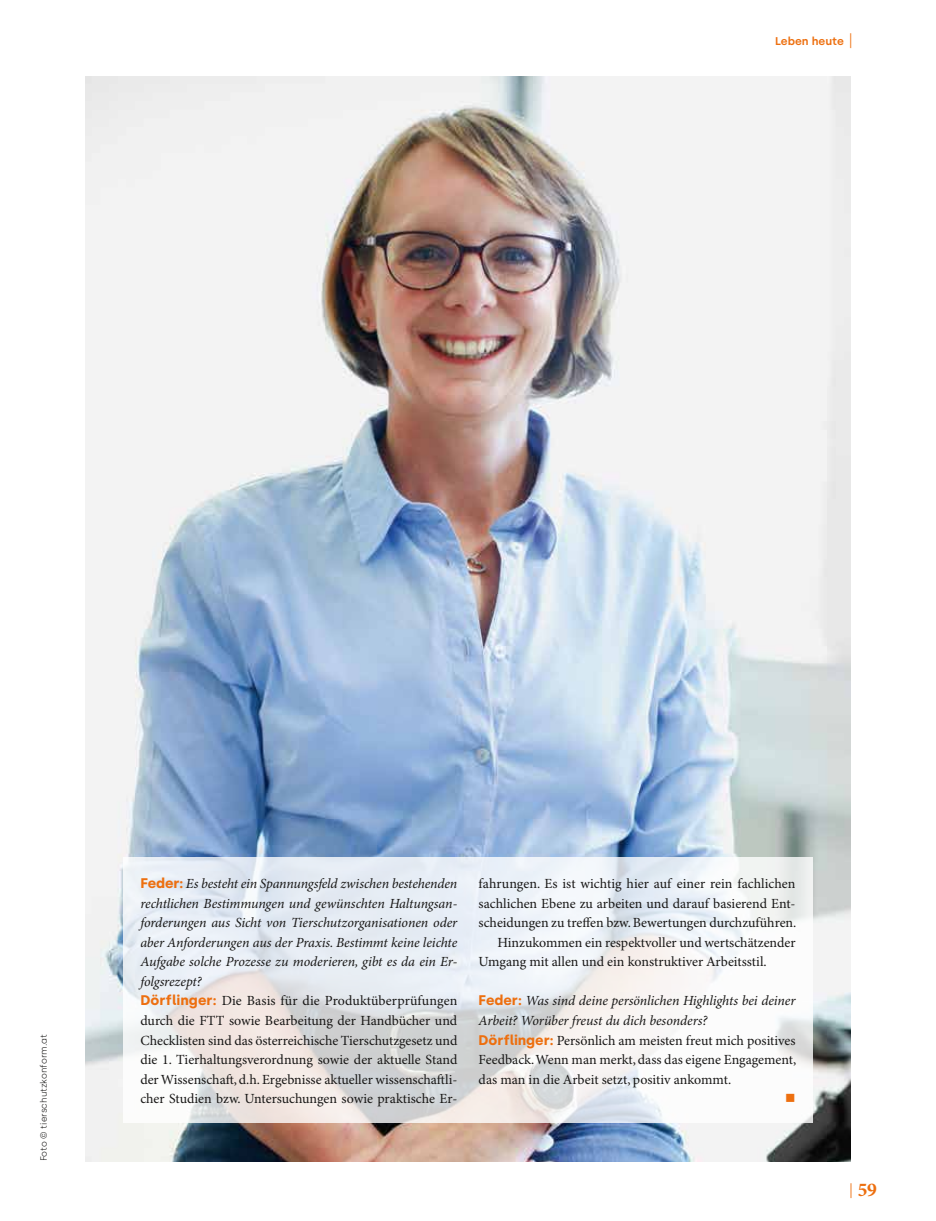
<style>
.page{position:relative;width:936px;height:1221px;background:#fff}
.page>*{position:absolute;margin:0;border:0;box-sizing:border-box;transform-origin:0 0}
.t1{font:700 19.5px "Minion Pro";color:#ed6f0f}
.t2{font:13.95px/19.5px "Minion Pro";color:#181716}
.t3{font:13.95px "Wingdings";color:#ed6f0f}
.t4{font:600 11.25px "Silka";color:#ed6f0f}
.t5{font:300 9px "Silka";color:#181716}
.s1{font-weight:300;font-size:15px}
.s2{font-family:"Silka";font-weight:700;color:#ed6f0f}
.s3{font-style:italic}
.s4{font-family:"Silka";font-weight:300;font-size:15px}
</style>
<div class="page">
<img style="left:85px;top:77px;width:765px;height:1084px">
<svg style="left:123px;top:857px;width:689px;height:266px"></svg>
<p class="t4" style="left:775px;top:34px;width:79px">Leben heute <span class="s1">|</span></p>
<p class="t5" style="left:38px;top:1161px;width:129px;rotate:-90deg">Foto © tierschutzkonform.at</p>
<p class="t2" style="left:140px;top:874px;width:318px"><span class="s2">Feder:</span> <span class="s3">Es besteht ein Spannungsfeld zwischen bestehenden rechtlichen Bestimmungen und gewünschten Haltungsan&shy;forderungen aus Sicht von Tierschutzorganisationen oder aber Anforderungen aus der Praxis. Bestimmt keine leichte Aufgabe solche Prozesse zu moderieren, gibt es da ein Er&shy;folgsrezept?<br></span><span class="s2">Dörflinger:</span> Die Basis für die Produktüberprüfungen durch die FTT sowie Bearbeitung der Handbücher und Checklisten sind das österreichische Tierschutzgesetz und die 1. Tierhaltungsverordnung sowie der aktuelle Stand der Wissenschaft, d.h. Ergebnisse aktueller wissenschaftli&shy;cher Studien bzw. Untersuchungen sowie praktische Er-</p>
<p class="t2" style="left:478px;top:874px;width:318px">fahrungen. Es ist wichtig hier auf einer rein fachlichen</p>
<p class="t2" style="left:478px;top:894px;width:318px">sachlichen Ebene zu arbeiten und darauf basierend Ent-</p>
<p class="t2" style="left:478px;top:913px;width:319px">scheidungen zu treffen bzw. Bewertungen durchzuführen.</p>
<p class="t2" style="left:497px;top:933px;width:300px">Hinzukommen ein respektvoller und wertschätzender</p>
<p class="t2" style="left:478px;top:952px;width:289px">Umgang mit allen und ein konstruktiver Arbeitsstil.</p>
<p class="t2" style="left:478px;top:991px;width:319px"><span class="s2">Feder:</span> <span class="s3">Was sind deine persönlichen Highlights bei deiner Arbeit? Worüber freust du dich besonders?<br></span><span class="s2">Dörflinger:</span> Persönlich am meisten freut mich positives Feedback. Wenn man merkt, dass das eigene Engagement, das man in die Arbeit setzt, positiv ankommt.</p>
<p class="t3" style="left:785px;top:1090px;width:12px">■</p>
<h1 class="t1" style="left:848px;top:1178px;width:30px"><span class="s4">|</span> 59</h1>
</div>
